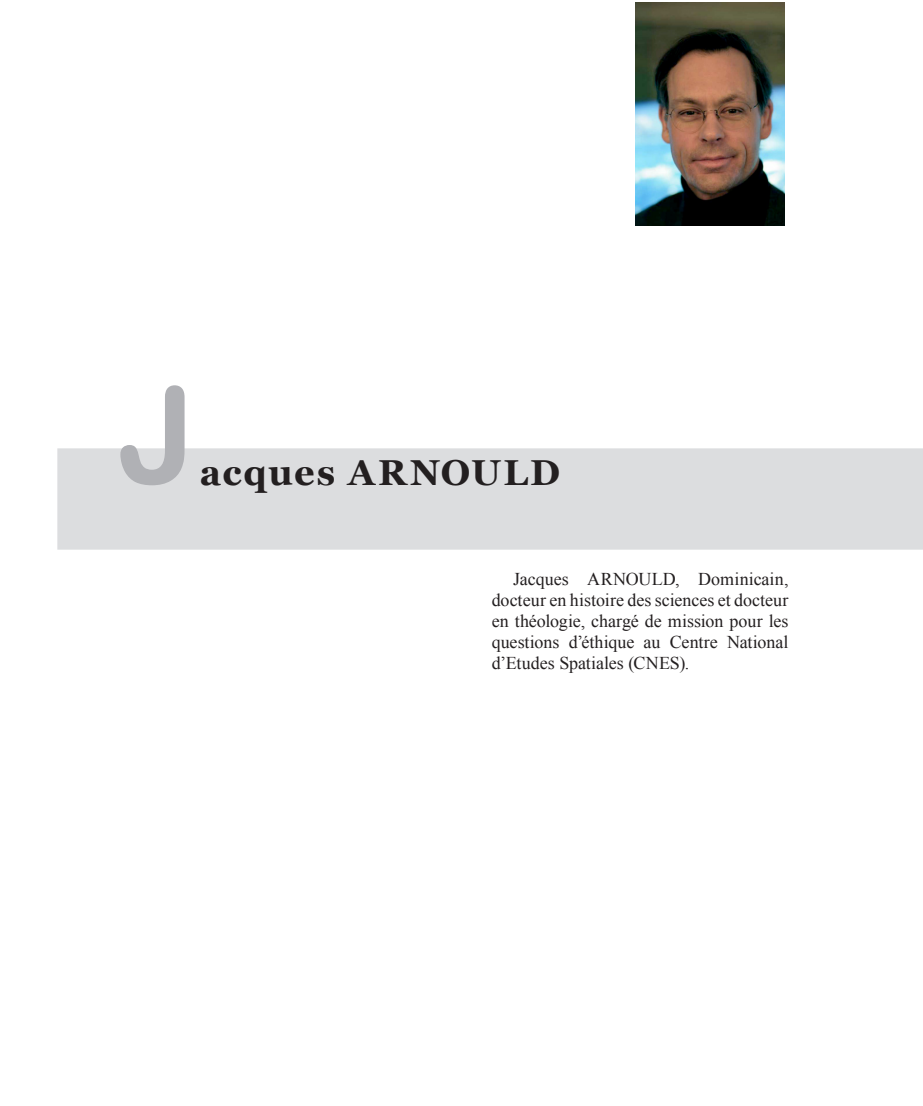
<style>
.page{position:relative;width:923px;height:1106px;background:#fff}
.page>*{position:absolute;margin:0;border:0;box-sizing:border-box;transform-origin:0 0}
.t1{font:135px "Arial Rounded MT Bold";color:#b0b1b5}
.t2{font:700 36px "Georgia";letter-spacing:.055em;color:#231f20}
.titre{font:18px/21px "Times New Roman";letter-spacing:-.005em;color:#231f20;text-align:justify}
</style>
<div class="page">
<div style="left:57px;top:448px;width:866px;height:101px;background:#dcdddf"></div>
<img style="left:636px;top:2px;width:148px;height:223px">
<p class="t1" style="left:118px;top:356px;width:79px">J</p>
<p class="t2" style="left:200px;top:451px;width:362px">acques ARNOULD</p>
<p class="titre" style="left:492px;top:568px;width:298px;text-indent:21px">Jacques ARNOULD, Dominicain, docteur en histoire des sciences et docteur en théologie, chargé de mission pour les questions d’éthique au Centre National d’Etudes Spatiales (CNES).</p>
</div>
